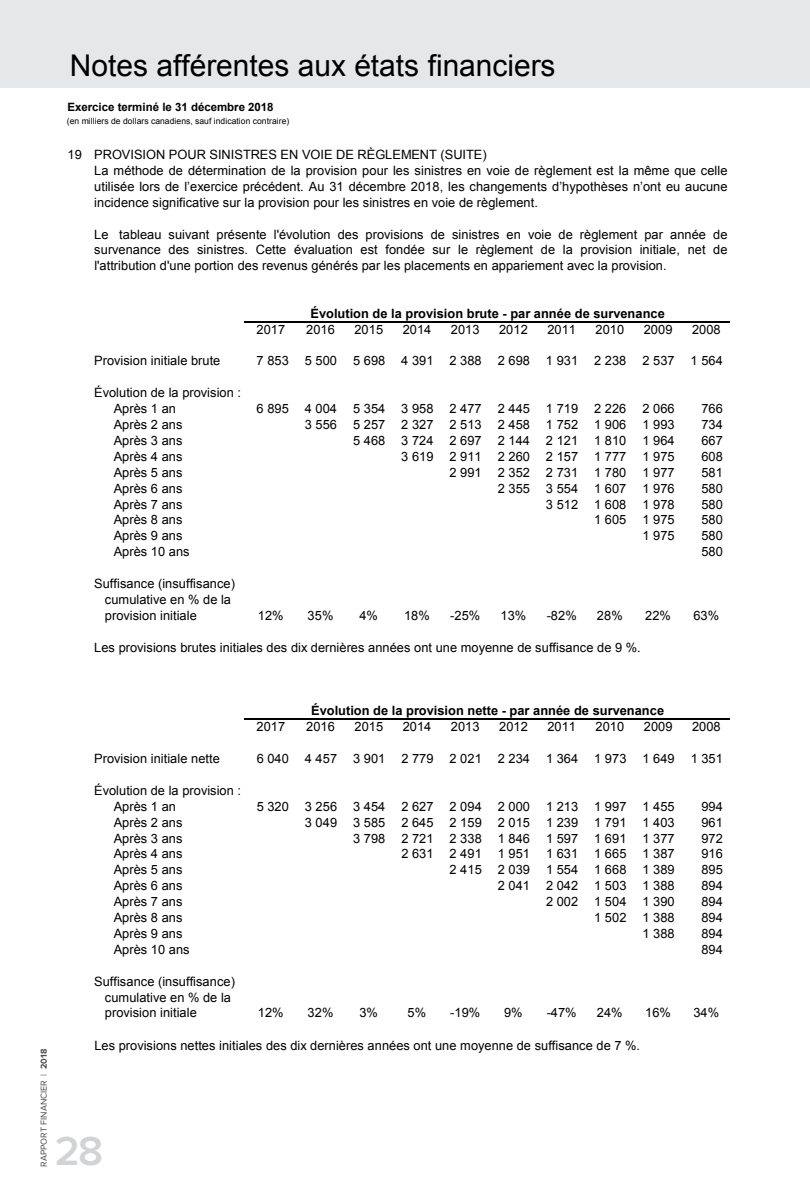
<style>
.page{position:relative;width:810px;height:1188px;background:#fff}
.page>*{position:absolute;margin:0;border:0;box-sizing:border-box;transform-origin:0 0}
.t1{font:600 42px "Proxima Nova";color:#d1d3d4}
.t2{font:30px "Arial";color:#000}
.t3{font:12.9px/15.9px "Arial";letter-spacing:.005em;color:#000}
.t4{font:700 12.9px "Arial";color:#000}
.t5{font:700 11.4px "Arial";letter-spacing:-.005em;color:#000}
.t6{font:9px "Proxima Nova";color:#4d4d4f}
.t7{font:8.55px "Arial";letter-spacing:.005em;color:#000}
.s1{font-weight:700}
</style>
<div class="page">
<div style="left:0;top:0;width:810px;height:88px;background:#e6e7e8"></div>
<hr style="left:245px;top:321px;width:485px;height:1px;background:#000">
<hr style="left:245px;top:718px;width:485px;height:2px;background:#000">
<h2 class="t2" style="left:70px;top:46px;width:487px">Notes afférentes aux états financiers</h2>
<p class="t5" style="left:67px;top:99px;width:208px">Exercice terminé le 31 décembre 2018</p>
<p class="t7" style="left:67px;top:115px;width:224px">(en milliers de dollars canadiens, sauf indication contraire)</p>
<p class="t3" style="left:68px;top:146px;width:421px">19 PROVISION POUR SINISTRES EN VOIE DE RÈGLEMENT (SUITE)</p>
<p class="t3" style="left:94px;top:163px;width:635px;text-align:justify">La méthode de détermination de la provision pour les sinistres en voie de règlement est la même que celle utilisée lors de l’exercice précédent. Au 31 décembre 2018, les changements d’hypothèses n’ont eu aucune incidence significative sur la provision pour les sinistres en voie de règlement.</p>
<p class="t3" style="left:94px;top:226px;width:635px;text-align:justify">Le tableau suivant présente l'évolution des provisions de sinistres en voie de règlement par année de survenance des sinistres. Cette évaluation est fondée sur le règlement de la provision initiale, net de l'attribution d'une portion des revenus générés par les placements en appariement avec la provision.</p>
<p class="t4" style="left:311px;top:305px;width:356px">Évolution de la provision brute - par année de survenance</p>
<p class="t3" style="left:256px;top:321px;width:30px">2017</p>
<p class="t3" style="left:306px;top:321px;width:30px">2016</p>
<p class="t3" style="left:354px;top:321px;width:30px">2015</p>
<p class="t3" style="left:403px;top:321px;width:30px">2014</p>
<p class="t3" style="left:451px;top:321px;width:30px">2013</p>
<p class="t3" style="left:499px;top:321px;width:30px">2012</p>
<p class="t3" style="left:547px;top:321px;width:30px">2011</p>
<p class="t3" style="left:596px;top:321px;width:30px">2010</p>
<p class="t3" style="left:644px;top:321px;width:30px">2009</p>
<p class="t3" style="left:692px;top:321px;width:30px">2008</p>
<p class="t3" style="left:94px;top:353px;width:128px">Provision initiale brute</p>
<p class="t3" style="left:257px;top:353px;width:468px">7 853 5 500 5 698 4 391 2 388 2 698 1 931 2 238 2 537 1 564</p>
<p class="t3" style="left:114px;top:385px;width:129px;text-indent:-19px">Évolution de la provision :<br>Après 1 an</p>
<p class="t3" style="left:257px;top:401px;width:420px">6 895 4 004 5 354 3 958 2 477 2 445 1 719 2 226 2 066</p>
<p class="t3" style="left:701px;top:401px;width:23px">766</p>
<p class="t3" style="left:114px;top:417px;width:70px">Après 2 ans</p>
<p class="t3" style="left:305px;top:417px;width:371px">3 556 5 257 2 327 2 513 2 458 1 752 1 906 1 993</p>
<p class="t3" style="left:701px;top:417px;width:23px">734</p>
<p class="t3" style="left:114px;top:433px;width:70px">Après 3 ans</p>
<p class="t3" style="left:353px;top:433px;width:323px">5 468 3 724 2 697 2 144 2 121 1 810 1 964</p>
<p class="t3" style="left:701px;top:433px;width:23px">667</p>
<p class="t3" style="left:114px;top:449px;width:70px">Après 4 ans</p>
<p class="t3" style="left:401px;top:449px;width:275px">3 619 2 911 2 260 2 157 1 777 1 975</p>
<p class="t3" style="left:701px;top:449px;width:23px">608</p>
<p class="t3" style="left:114px;top:464px;width:70px">Après 5 ans</p>
<p class="t3" style="left:450px;top:464px;width:227px">2 991 2 352 2 731 1 780 1 977</p>
<p class="t3" style="left:701px;top:464px;width:23px">581</p>
<p class="t3" style="left:114px;top:480px;width:70px">Après 6 ans</p>
<p class="t3" style="left:498px;top:480px;width:178px">2 355 3 554 1 607 1 976</p>
<p class="t3" style="left:701px;top:480px;width:23px">580</p>
<p class="t3" style="left:114px;top:496px;width:70px">Après 7 ans</p>
<p class="t3" style="left:546px;top:496px;width:130px">3 512 1 608 1 978</p>
<p class="t3" style="left:701px;top:496px;width:23px">580</p>
<p class="t3" style="left:114px;top:512px;width:70px">Après 8 ans</p>
<p class="t3" style="left:594px;top:512px;width:82px">1 605 1 975</p>
<p class="t3" style="left:701px;top:512px;width:23px">580</p>
<p class="t3" style="left:114px;top:528px;width:70px">Après 9 ans</p>
<p class="t3" style="left:642px;top:528px;width:34px">1 975</p>
<p class="t3" style="left:701px;top:528px;width:23px">580</p>
<p class="t3" style="left:114px;top:544px;width:78px">Après 10 ans</p>
<p class="t3" style="left:701px;top:544px;width:23px">580</p>
<p class="t3" style="left:105px;top:576px;width:132px;text-indent:-11px">Suffisance (insuffisance) cumulative en % de la provision initiale</p>
<p class="t3" style="left:258px;top:608px;width:27px">12%</p>
<p class="t3" style="left:308px;top:608px;width:27px">35%</p>
<p class="t3" style="left:359px;top:608px;width:20px">4%</p>
<p class="t3" style="left:404px;top:608px;width:27px">18%</p>
<p class="t3" style="left:450px;top:608px;width:32px">-25%</p>
<p class="t3" style="left:501px;top:608px;width:27px">13%</p>
<p class="t3" style="left:547px;top:608px;width:32px">-82%</p>
<p class="t3" style="left:597px;top:608px;width:27px">28%</p>
<p class="t3" style="left:645px;top:608px;width:27px">22%</p>
<p class="t3" style="left:693px;top:608px;width:27px">63%</p>
<p class="t3" style="left:94px;top:640px;width:548px">Les provisions brutes initiales des dix dernières années ont une moyenne de suffisance de 9 %.</p>
<p class="t6" style="left:39px;top:1167px;width:119px;rotate:-90deg">RAPPORT FINANCIER | <span class="s1">2018</span></p>
<p class="t3" style="left:94px;top:751px;width:127px">Provision initiale nette</p>
<p class="t3" style="left:114px;top:782px;width:129px;text-indent:-19px">Évolution de la provision :<br>Après 1 an</p>
<p class="t4" style="left:311px;top:702px;width:354px">Évolution de la provision nette - par année de survenance</p>
<p class="t3" style="left:257px;top:719px;width:30px">2017</p>
<p class="t3" style="left:306px;top:719px;width:30px">2016</p>
<p class="t3" style="left:355px;top:719px;width:30px">2015</p>
<p class="t3" style="left:403px;top:719px;width:30px">2014</p>
<p class="t3" style="left:451px;top:719px;width:30px">2013</p>
<p class="t3" style="left:499px;top:719px;width:30px">2012</p>
<p class="t3" style="left:547px;top:719px;width:30px">2011</p>
<p class="t3" style="left:596px;top:719px;width:30px">2010</p>
<p class="t3" style="left:644px;top:719px;width:30px">2009</p>
<p class="t3" style="left:692px;top:719px;width:30px">2008</p>
<p class="t3" style="left:257px;top:751px;width:468px">6 040 4 457 3 901 2 779 2 021 2 234 1 364 1 973 1 649 1 351</p>
<p class="t3" style="left:257px;top:798px;width:420px">5 320 3 256 3 454 2 627 2 094 2 000 1 213 1 997 1 455</p>
<p class="t3" style="left:701px;top:798px;width:23px">994</p>
<p class="t3" style="left:114px;top:814px;width:70px">Après 2 ans</p>
<p class="t3" style="left:305px;top:814px;width:371px">3 049 3 585 2 645 2 159 2 015 1 239 1 791 1 403</p>
<p class="t3" style="left:701px;top:814px;width:23px">961</p>
<p class="t3" style="left:114px;top:830px;width:70px">Après 3 ans</p>
<p class="t3" style="left:353px;top:830px;width:323px">3 798 2 721 2 338 1 846 1 597 1 691 1 377</p>
<p class="t3" style="left:701px;top:830px;width:23px">972</p>
<p class="t3" style="left:114px;top:846px;width:70px">Après 4 ans</p>
<p class="t3" style="left:401px;top:846px;width:275px">2 631 2 491 1 951 1 631 1 665 1 387</p>
<p class="t3" style="left:701px;top:846px;width:23px">916</p>
<p class="t3" style="left:114px;top:862px;width:70px">Après 5 ans</p>
<p class="t3" style="left:450px;top:862px;width:227px">2 415 2 039 1 554 1 668 1 389</p>
<p class="t3" style="left:701px;top:862px;width:23px">895</p>
<p class="t3" style="left:114px;top:878px;width:70px">Après 6 ans</p>
<p class="t3" style="left:498px;top:878px;width:178px">2 041 2 042 1 503 1 388</p>
<p class="t3" style="left:701px;top:878px;width:23px">894</p>
<p class="t3" style="left:114px;top:894px;width:70px">Après 7 ans</p>
<p class="t3" style="left:546px;top:894px;width:130px">2 002 1 504 1 390</p>
<p class="t3" style="left:701px;top:894px;width:23px">894</p>
<p class="t3" style="left:114px;top:910px;width:70px">Après 8 ans</p>
<p class="t3" style="left:594px;top:910px;width:82px">1 502 1 388</p>
<p class="t3" style="left:701px;top:910px;width:23px">894</p>
<p class="t3" style="left:114px;top:926px;width:70px">Après 9 ans</p>
<p class="t3" style="left:642px;top:926px;width:34px">1 388</p>
<p class="t3" style="left:701px;top:926px;width:23px">894</p>
<p class="t3" style="left:114px;top:942px;width:77px">Après 10 ans</p>
<p class="t3" style="left:701px;top:942px;width:23px">894</p>
<p class="t3" style="left:105px;top:973px;width:132px;text-indent:-11px">Suffisance (insuffisance) cumulative en % de la provision initiale</p>
<p class="t3" style="left:258px;top:1005px;width:27px">12%</p>
<p class="t3" style="left:308px;top:1005px;width:27px">32%</p>
<p class="t3" style="left:359px;top:1005px;width:20px">3%</p>
<p class="t3" style="left:408px;top:1005px;width:20px">5%</p>
<p class="t3" style="left:450px;top:1005px;width:32px">-19%</p>
<p class="t3" style="left:504px;top:1005px;width:20px">9%</p>
<p class="t3" style="left:547px;top:1005px;width:32px">-47%</p>
<p class="t3" style="left:597px;top:1005px;width:27px">24%</p>
<p class="t3" style="left:645px;top:1005px;width:27px">16%</p>
<p class="t3" style="left:693px;top:1005px;width:27px">34%</p>
<p class="t3" style="left:94px;top:1037px;width:547px">Les provisions nettes initiales des dix dernières années ont une moyenne de suffisance de 7 %.</p>
<h1 class="t1" style="left:55px;top:1127px;width:50px">28</h1>
</div>
